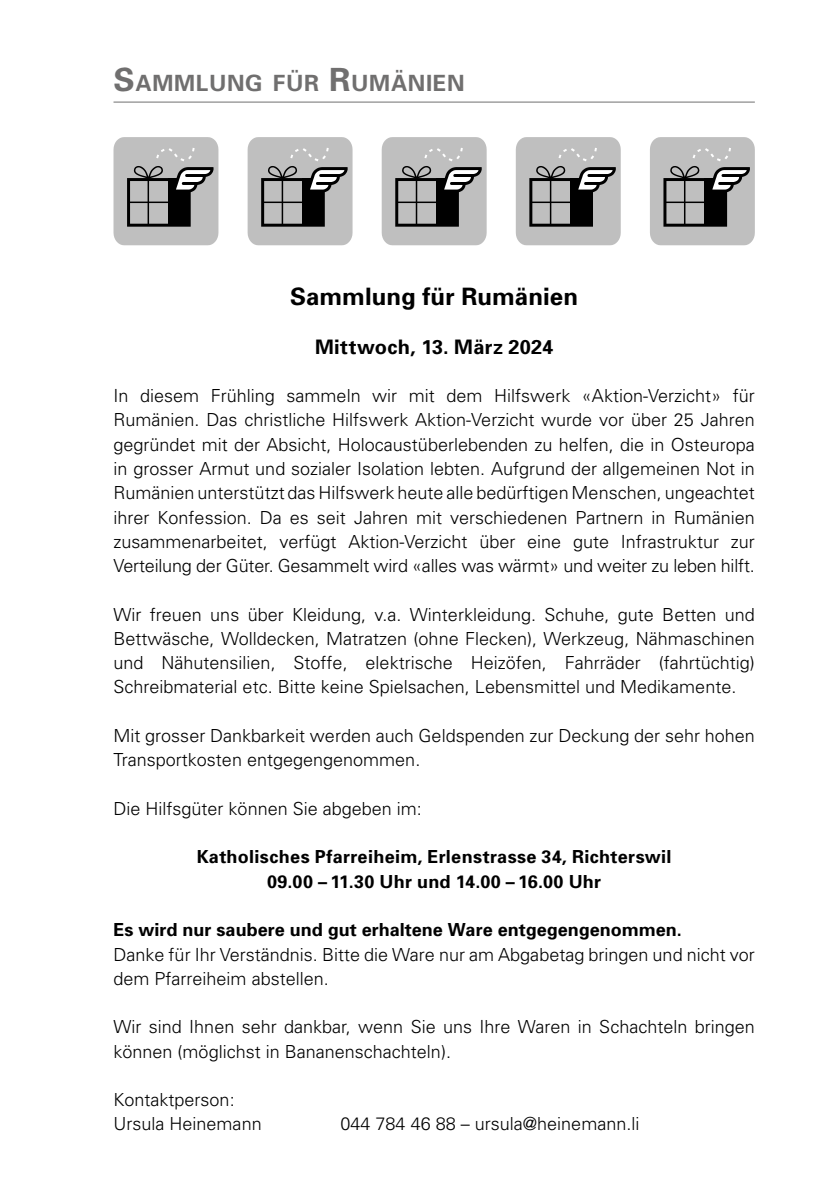
<style>
.page{position:relative;width:840px;height:1191px;background:#fff}
.page>*{position:absolute;margin:0;border:0;box-sizing:border-box;transform-origin:0 0}
.t1{font:700 24px "Univers";letter-spacing:.005em;color:#000}
.t2{font:700 22.4px "Univers";letter-spacing:.03em;color:#706f6f}
.t3{font:700 20px "Univers";letter-spacing:.015em;color:#000}
.t4{font:300 18px/24.2px "Univers";color:#000}
.t5{font:700 18px/24.2px "Univers";letter-spacing:.01em;color:#000;text-align:center}
.s1{font-size:32px}
</style>
<div class="page">
<hr style="left:113px;top:102px;width:641px;height:1px;background:#706f6f">
<svg style="left:113px;top:137px;width:105px;height:108px;background:#a2a2a2"></svg>
<svg style="left:650px;top:137px;width:104px;height:108px;background:#a0a0a0"></svg>
<svg style="left:247px;top:137px;width:105px;height:108px;background:#a2a2a2"></svg>
<svg style="left:381px;top:137px;width:105px;height:108px;background:#a2a2a2"></svg>
<svg style="left:515px;top:137px;width:105px;height:108px;background:#a2a2a2"></svg>
<p class="t2" style="left:113px;top:68px;width:352px"><span class="s1">S</span>AMMLUNG FÜR <span class="s1">R</span>UMÄNIEN</p>
<h1 class="t1" style="left:290px;top:281px;width:289px">Sammlung für Rumänien</h1>
<p class="t3" style="left:315px;top:334px;width:240px">Mittwoch, 13. März 2024</p>
<p class="t4" style="left:113px;top:384px;width:642px;text-align:justify">In diesem Frühling sammeln wir mit dem Hilfswerk «Aktion-Verzicht» für Rumänien. Das christliche Hilfswerk Aktion-Verzicht wurde vor über 25 Jahren gegründet mit der Absicht, Holocaustüberlebenden zu helfen, die in Osteuropa in grosser Armut und sozialer Isolation lebten. Aufgrund der allgemeinen Not in Rumänien unterstützt das Hilfswerk heute alle bedürftigen Menschen, ungeachtet ihrer Konfession. Da es seit Jahren mit verschiedenen Partnern in Rumänien zusammenarbeitet, verfügt Aktion-Verzicht über eine gute Infrastruktur zur Verteilung der Güter. Gesammelt wird «alles was wärmt» und weiter zu leben hilft.</p>
<p class="t4" style="left:113px;top:602px;width:642px;text-align:justify">Wir freuen uns über Kleidung, v.a. Winterkleidung. Schuhe, gute Betten und Bettwäsche, Wolldecken, Matratzen (ohne Flecken), Werkzeug, Nähmaschinen und Nähutensilien, Stoffe, elektrische Heizöfen, Fahrräder (fahrtüchtig)<br>Schreibmaterial etc. Bitte keine Spielsachen, Lebensmittel und Medikamente.</p>
<p class="t4" style="left:113px;top:723px;width:642px">Mit grosser Dankbarkeit werden auch Geldspenden zur Deckung der sehr hohen<br>Transportkosten entgegengenommen.</p>
<p class="t4" style="left:113px;top:796px;width:310px">Die Hilfsgüter können Sie abgeben im:</p>
<p class="t5" style="left:196px;top:844px;width:476px">Katholisches Pfarreiheim, Erlenstrasse 34, Richterswil<br>09.00 – 11.30 Uhr und 14.00 – 16.00 Uhr</p>
<p class="t5" style="left:113px;top:917px;width:569px">Es wird nur saubere und gut erhaltene Ware entgegengenommen.</p>
<p class="t4" style="left:113px;top:942px;width:642px">Danke für Ihr Verständnis. Bitte die Ware nur am Abgabetag bringen und nicht vor dem Pfarreiheim abstellen.</p>
<p class="t4" style="left:113px;top:1014px;width:642px">Wir sind Ihnen sehr dankbar, wenn Sie uns Ihre Waren in Schachteln bringen können (möglichst in Bananenschachteln).</p>
<p class="t4" style="left:113px;top:1087px;width:150px">Kontaktperson:<br>Ursula Heinemann</p>
<p class="t4" style="left:340px;top:1112px;width:300px">044 784 46 88 – ursula@heinemann.li</p>
</div>
